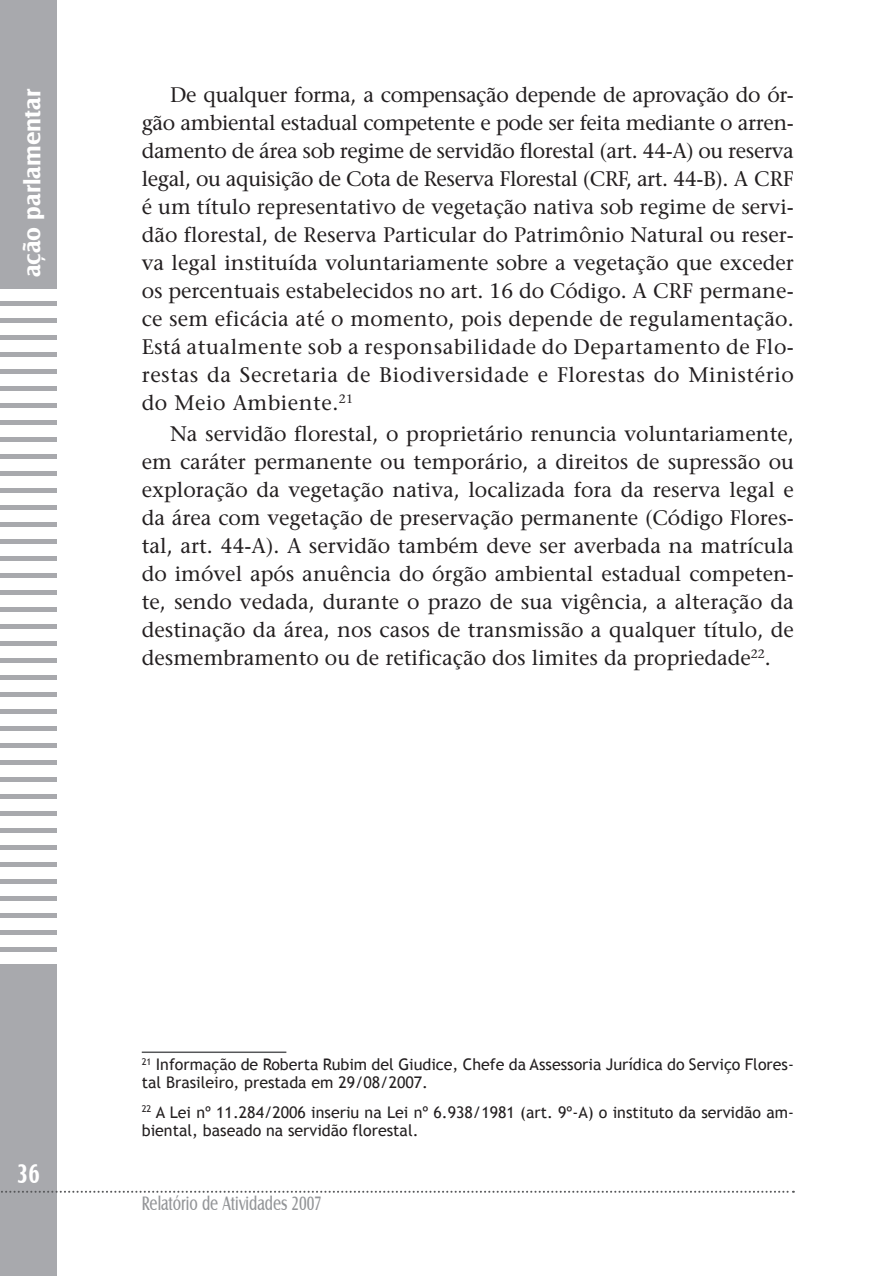
<style>
.page{position:relative;width:879px;height:1276px;background:#fff}
.page>*{position:absolute;margin:0;border:0;box-sizing:border-box;transform-origin:0 0}
.t1{font:700 28px "Castle T";color:#fff;scale:.75 1}
.t2{font:700 24px "Castle T";color:#fff}
.t3{font:21px/28px "Stone Serif";letter-spacing:.015em;color:#231f20;text-align:justify}
.t4{font:20px "Castle T";color:#939598;scale:.75 1}
.t5{font:16px/18px "Trebuchet MS";color:#231f20}
</style>
<div class="page">
<div style="left:0;top:0;width:57px;height:1276px;background:#a8a9ad"></div>
<div style="left:0;top:289px;width:57px;height:11px;background:#fff"></div>
<div style="left:0;top:306px;width:57px;height:11px;background:#fff"></div>
<div style="left:0;top:323px;width:57px;height:11px;background:#fff"></div>
<div style="left:0;top:340px;width:57px;height:11px;background:#fff"></div>
<div style="left:0;top:357px;width:57px;height:12px;background:#fff"></div>
<div style="left:0;top:374px;width:57px;height:12px;background:#fff"></div>
<div style="left:0;top:391px;width:57px;height:12px;background:#fff"></div>
<div style="left:0;top:408px;width:57px;height:12px;background:#fff"></div>
<div style="left:0;top:425px;width:57px;height:12px;background:#fff"></div>
<div style="left:0;top:442px;width:57px;height:12px;background:#fff"></div>
<div style="left:0;top:459px;width:57px;height:12px;background:#fff"></div>
<div style="left:0;top:476px;width:57px;height:12px;background:#fff"></div>
<div style="left:0;top:493px;width:57px;height:12px;background:#fff"></div>
<div style="left:0;top:510px;width:57px;height:12px;background:#fff"></div>
<div style="left:0;top:527px;width:57px;height:12px;background:#fff"></div>
<div style="left:0;top:544px;width:57px;height:12px;background:#fff"></div>
<div style="left:0;top:561px;width:57px;height:12px;background:#fff"></div>
<div style="left:0;top:578px;width:57px;height:12px;background:#fff"></div>
<div style="left:0;top:595px;width:57px;height:12px;background:#fff"></div>
<div style="left:0;top:612px;width:57px;height:12px;background:#fff"></div>
<div style="left:0;top:629px;width:57px;height:12px;background:#fff"></div>
<div style="left:0;top:646px;width:57px;height:12px;background:#fff"></div>
<div style="left:0;top:663px;width:57px;height:12px;background:#fff"></div>
<div style="left:0;top:680px;width:57px;height:12px;background:#fff"></div>
<div style="left:0;top:697px;width:57px;height:12px;background:#fff"></div>
<div style="left:0;top:714px;width:57px;height:12px;background:#fff"></div>
<div style="left:0;top:731px;width:57px;height:12px;background:#fff"></div>
<div style="left:0;top:748px;width:57px;height:12px;background:#fff"></div>
<div style="left:0;top:765px;width:57px;height:12px;background:#fff"></div>
<div style="left:0;top:782px;width:57px;height:12px;background:#fff"></div>
<div style="left:0;top:799px;width:57px;height:12px;background:#fff"></div>
<div style="left:0;top:816px;width:57px;height:12px;background:#fff"></div>
<div style="left:0;top:833px;width:57px;height:12px;background:#fff"></div>
<div style="left:0;top:850px;width:57px;height:12px;background:#fff"></div>
<div style="left:0;top:867px;width:57px;height:12px;background:#fff"></div>
<div style="left:0;top:884px;width:57px;height:12px;background:#fff"></div>
<div style="left:0;top:901px;width:57px;height:12px;background:#fff"></div>
<div style="left:0;top:918px;width:57px;height:12px;background:#fff"></div>
<div style="left:0;top:935px;width:57px;height:12px;background:#fff"></div>
<div style="left:0;top:952px;width:57px;height:12px;background:#fff"></div>
<svg style="left:1px;top:1190px;width:793px;height:2px"></svg>
<hr style="left:142px;top:1051px;width:144px;height:2px;background:#57585a">
<p class="t2" style="left:19px;top:277px;width:190px;rotate:-90deg">ação parlamentar</p>
<p class="t3" style="left:142px;top:81px;width:654px;text-indent:28px">De qualquer forma, a compensação depende de aprovação do ór&shy;gão ambiental estadual competente e pode ser feita mediante o arren&shy;damento de área sob regime de servidão florestal (art. 44-A) ou reserva legal, ou aquisição de Cota de Reserva Florestal (CRF, art. 44-B). A CRF é um título representativo de vegetação nativa sob regime de servi&shy;dão florestal, de Reserva Particular do Patrimônio Natural ou reser&shy;va legal instituída voluntariamente sobre a vegetação que exceder os percentuais estabelecidos no art. 16 do Código. A CRF permane&shy;ce sem eficácia até o momento, pois depende de regulamentação.<br>Está atualmente sob a responsabilidade do Departamento de Flo&shy;restas da Secretaria de Biodiversidade e Florestas do Ministério do Meio Ambiente.<sup>21</sup></p>
<p class="t3" style="left:142px;top:420px;width:654px;text-indent:28px">Na servidão florestal, o proprietário renuncia voluntariamente, em caráter permanente ou temporário, a direitos de supressão ou exploração da vegetação nativa, localizada fora da reserva legal e da área com vegetação de preservação permanente (Código Flores&shy;tal, art. 44-A). A servidão também deve ser averbada na matrícula do imóvel após anuência do órgão ambiental estadual competen&shy;te, sendo vedada, durante o prazo de sua vigência, a alteração da destinação da área, nos casos de transmissão a qualquer título, de desmembramento ou de retificação dos limites da propriedade<sup>22</sup>.</p>
<h1 class="t1" style="left:17px;top:1157px;width:32px">36</h1>
<p class="t5" style="left:142px;top:1055px;width:653px"><sup>21</sup> Informação de Roberta Rubim del Giudice, Chefe da Assessoria Jurídica do Serviço Flores&shy;tal Brasileiro, prestada em 29/08/2007.</p>
<p class="t5" style="left:142px;top:1103px;width:653px"><sup>22</sup> A Lei nº 11.284/2006 inseriu na Lei nº 6.938/1981 (art. 9º-A) o instituto da servidão am&shy;biental, baseado na servidão florestal.</p>
<p class="t4" style="left:142px;top:1192px;width:241px">Relatório de Atividades 2007</p>
</div>
